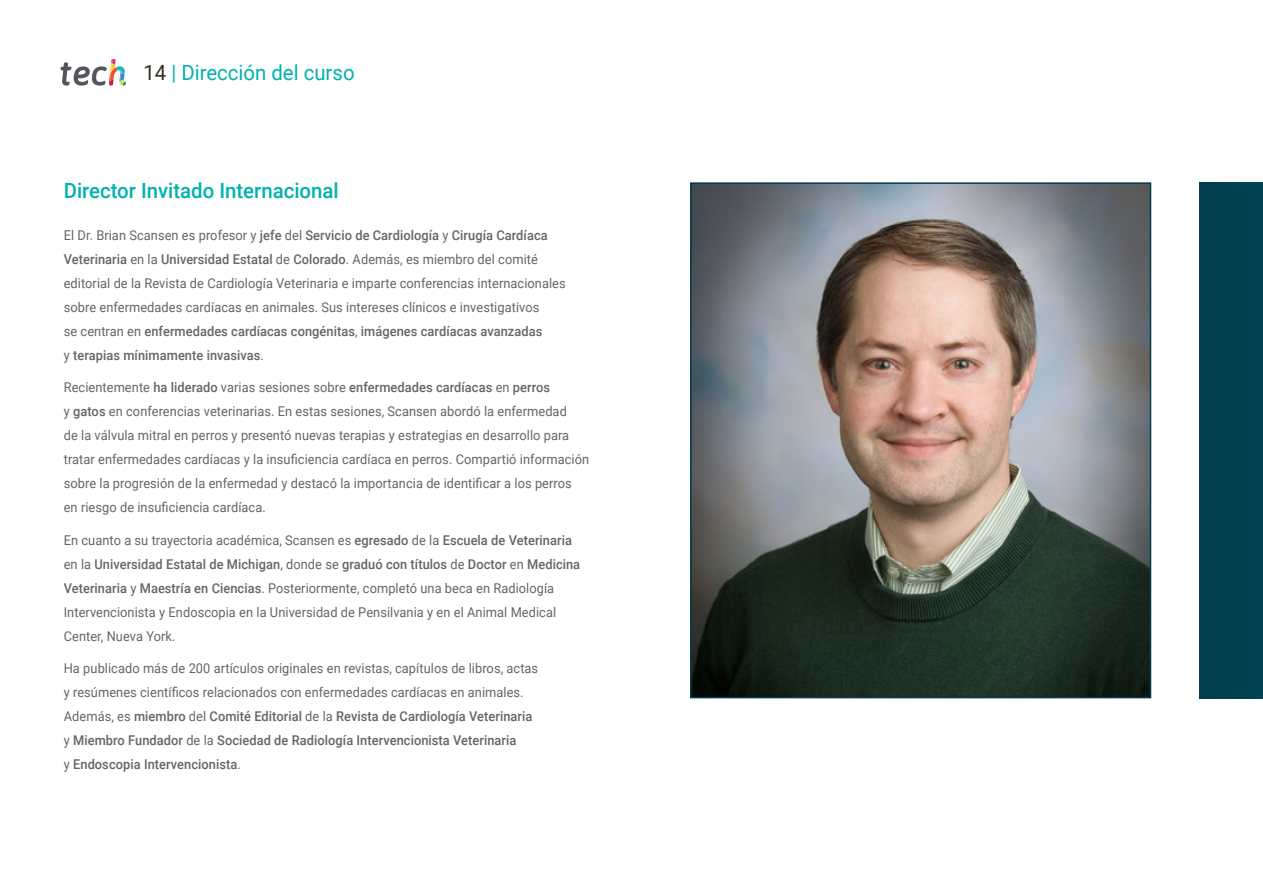
<style>
.page{position:relative;width:1263px;height:893px;background:#fff}
.page>*{position:absolute;margin:0;border:0;box-sizing:border-box;transform-origin:0 0}
.t1{font:500 21px "Roboto";color:#00b2af}
.t2{font:21px "Roboto";color:#00b2af}
.t3{font:13.5px/24px "Roboto";letter-spacing:.005em;color:#656565;scale:.95 1}
.s1{color:#312e20}
.s2{font-weight:500}
</style>
<div class="page">
<svg style="left:61px;top:59px;width:65px;height:27px"></svg>
<div style="left:1199px;top:182px;width:64px;height:516px;background:#00404f"></div>
<img style="left:693px;top:185px;width:455px;height:510px">
<div style="left:690px;top:182px;width:461px;height:516px;border:2px solid #003d4c"></div>
<h1 class="t2" style="left:144px;top:57px;width:213px"><span class="s1">14</span> | Dirección del curso</h1>
<h1 class="t1" style="left:64px;top:176px;width:276px">Director Invitado Internacional</h1>
<p class="t3" style="left:64px;top:222px;width:530px">El Dr. Brian Scansen es profesor y <span class="s2">jefe</span> del <span class="s2">Servicio de Cardiología</span> y <span class="s2">Cirugía Cardíaca Veterinaria</span> en la <span class="s2">Universidad Estatal</span> de <span class="s2">Colorado</span>. Además, es miembro del comité editorial de la Revista de Cardiología Veterinaria e imparte conferencias internacionales sobre enfermedades cardíacas en animales. Sus intereses clínicos e investigativos<br>se centran en <span class="s2">enfermedades cardíacas congénitas</span>, <span class="s2">imágenes cardíacas avanzadas<br></span>y <span class="s2">terapias mínimamente invasivas</span>.</p>
<p class="t3" style="left:64px;top:375px;width:555px">Recientemente <span class="s2">ha liderado</span> varias sesiones sobre <span class="s2">enfermedades cardíacas</span> en <span class="s2">perros<br></span>y <span class="s2">gatos</span> en conferencias veterinarias. En estas sesiones, Scansen abordó la enfermedad<br>de la válvula mitral en perros y presentó nuevas terapias y estrategias en desarrollo para tratar enfermedades cardíacas y la insuficiencia cardíaca en perros. Compartió información sobre la progresión de la enfermedad y destacó la importancia de identificar a los perros<br>en riesgo de insuficiencia cardíaca.</p>
<p class="t3" style="left:64px;top:527px;width:545px">En cuanto a su trayectoria académica, Scansen es <span class="s2">egresado</span> de la <span class="s2">Escuela de Veterinaria </span>en la <span class="s2">Universidad Estatal de Michigan</span>, donde se <span class="s2">graduó con títulos</span> de <span class="s2">Doctor</span> en <span class="s2">Medicina Veterinaria</span> y <span class="s2">Maestría en Ciencias</span>. Posteriormente, completó una beca en Radiología Intervencionista y Endoscopia en la Universidad de Pensilvania y en el Animal Medical Center, Nueva York.</p>
<p class="t3" style="left:64px;top:656px;width:501px">Ha publicado más de 200 artículos originales en revistas, capítulos de libros, actas y resúmenes científicos relacionados con enfermedades cardíacas en animales.<br>Además, es <span class="s2">miembro</span> del <span class="s2">Comité Editorial</span> de la <span class="s2">Revista de Cardiología Veterinaria </span>y <span class="s2">Miembro Fundador</span> de la <span class="s2">Sociedad de Radiología Intervencionista Veterinaria<br></span>y <span class="s2">Endoscopia Intervencionista</span>.</p>
</div>
